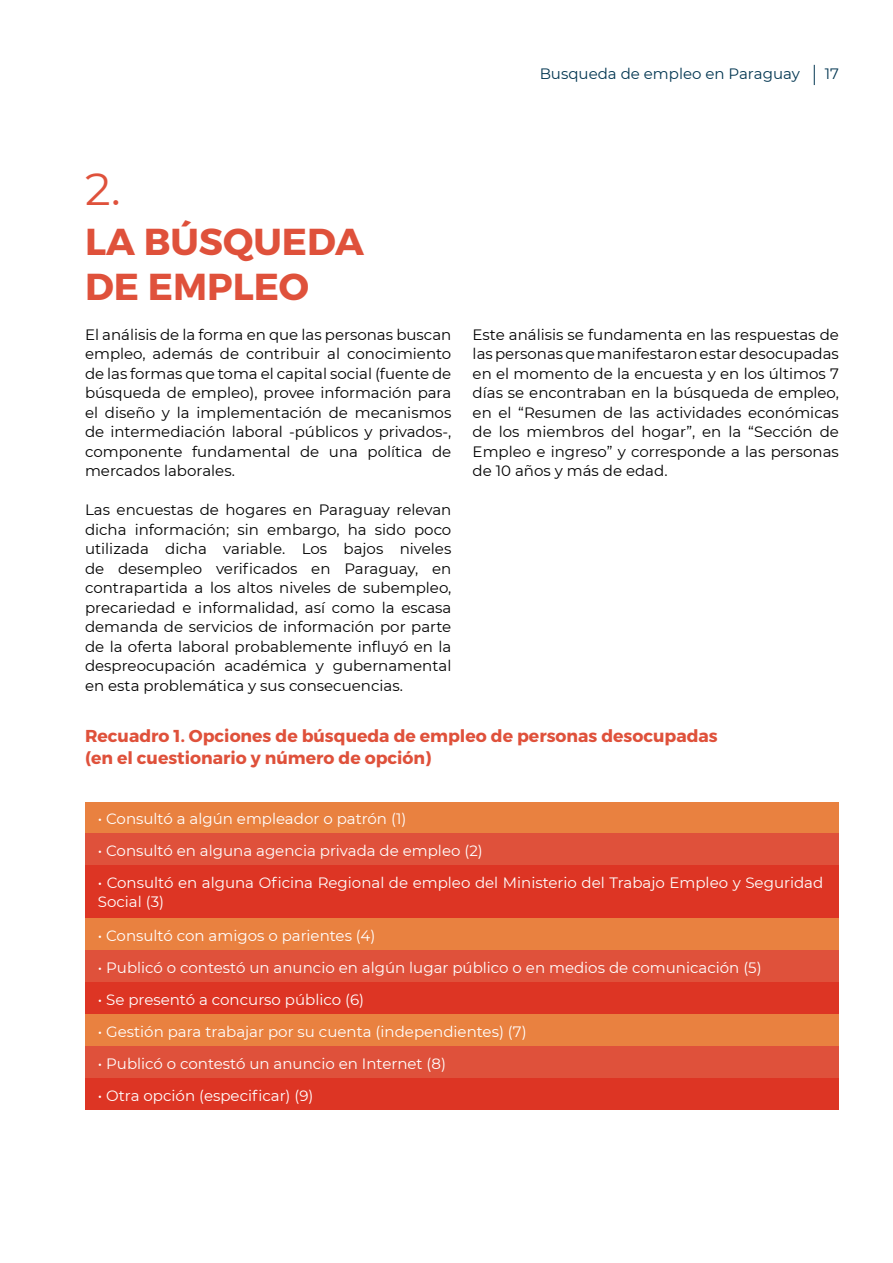
<style>
.page{position:relative;width:893px;height:1263px;background:#fff}
.page>*{position:absolute;margin:0;border:0;box-sizing:border-box;transform-origin:0 0}
.t1{font:45px "Montserrat";color:#df513b}
.t2{font:700 37.5px/45px "Montserrat";color:#df513b}
.t3{font:700 17.25px/22.5px "Montserrat";color:#df513b}
.t4{font:15px/19.5px "Montserrat";color:#000101;text-align:justify}
.t5{font:15px/19.5px "Montserrat";color:#fff}
.t6{font:15px "Montserrat";color:#033752}
</style>
<div class="page">
<svg style="left:814px;top:65px;width:1px;height:20px"></svg>
<div style="left:85px;top:801px;width:754px;height:32px;background:#e98140"></div>
<div style="left:85px;top:833px;width:754px;height:32px;background:#df513b"></div>
<div style="left:85px;top:865px;width:754px;height:53px;background:#dd3524"></div>
<div style="left:85px;top:918px;width:754px;height:32px;background:#e98140"></div>
<div style="left:85px;top:950px;width:754px;height:32px;background:#df513b"></div>
<div style="left:85px;top:982px;width:754px;height:32px;background:#dd3524"></div>
<div style="left:85px;top:1014px;width:754px;height:32px;background:#e98140"></div>
<div style="left:85px;top:1046px;width:754px;height:32px;background:#df513b"></div>
<div style="left:85px;top:1078px;width:754px;height:32px;background:#dd3524"></div>
<h1 class="t1" style="left:85px;top:158px;width:37px">2.</h1>
<h2 class="t2" style="left:85px;top:220px;width:281px">LA BÚSQUEDA<br>DE EMPLEO</h2>
<p class="t6" style="left:540px;top:64px;width:262px">Busqueda de empleo en Paraguay</p>
<p class="t6" style="left:825px;top:64px;width:16px">17</p>
<p class="t4" style="left:85px;top:324px;width:368px">El análisis de la forma en que las personas buscan empleo, además de contribuir al conocimiento de las formas que toma el capital social (fuente de búsqueda de empleo), provee información para el diseño y la implementación de mecanismos de intermediación laboral -públicos y privados-, componente fundamental de una política de mercados laborales.</p>
<p class="t4" style="left:85px;top:500px;width:368px">Las encuestas de hogares en Paraguay relevan dicha información; sin embargo, ha sido poco utilizada dicha variable. Los bajos niveles de desempleo verificados en Paraguay, en contrapartida a los altos niveles de subempleo, precariedad e informalidad, así como la escasa demanda de servicios de información por parte de la oferta laboral probablemente influyó en la despreocupación académica y gubernamental en esta problemática y sus consecuencias.</p>
<p class="t3" style="left:85px;top:725px;width:634px">Recuadro 1. Opciones de búsqueda de empleo de personas desocupadas (en el cuestionario y número de opción)</p>
<p class="t4" style="left:473px;top:324px;width:368px">Este análisis se fundamenta en las respuestas de las personas que manifestaron estar desocupadas en el momento de la encuesta y en los últimos 7 días se encontraban en la búsqueda de empleo, en el “Resumen de las actividades económicas de los miembros del hogar”, en la “Sección de Empleo e ingreso” y corresponde a las personas de 10 años y más de edad.</p>
<p class="t5" style="left:98px;top:808px;width:310px">• Consultó a algún empleador o patrón (1)</p>
<p class="t5" style="left:98px;top:840px;width:386px">• Consultó en alguna agencia privada de empleo (2)</p>
<p class="t5" style="left:98px;top:872px;width:727px">• Consultó en alguna Oficina Regional de empleo del Ministerio del Trabajo Empleo y Seguridad<br>Social (3)</p>
<p class="t5" style="left:98px;top:925px;width:279px">• Consultó con amigos o parientes (4)</p>
<p class="t5" style="left:98px;top:957px;width:665px">• Publicó o contestó un anuncio en algún lugar público o en medios de comunicación (5)</p>
<p class="t5" style="left:98px;top:989px;width:268px">• Se presentó a concurso público (6)</p>
<p class="t5" style="left:98px;top:1021px;width:430px">• Gestión para trabajar por su cuenta (independientes) (7)</p>
<p class="t5" style="left:98px;top:1053px;width:350px">• Publicó o contestó un anuncio en Internet (8)</p>
<p class="t5" style="left:98px;top:1085px;width:217px">• Otra opción (especificar) (9)</p>
</div>
